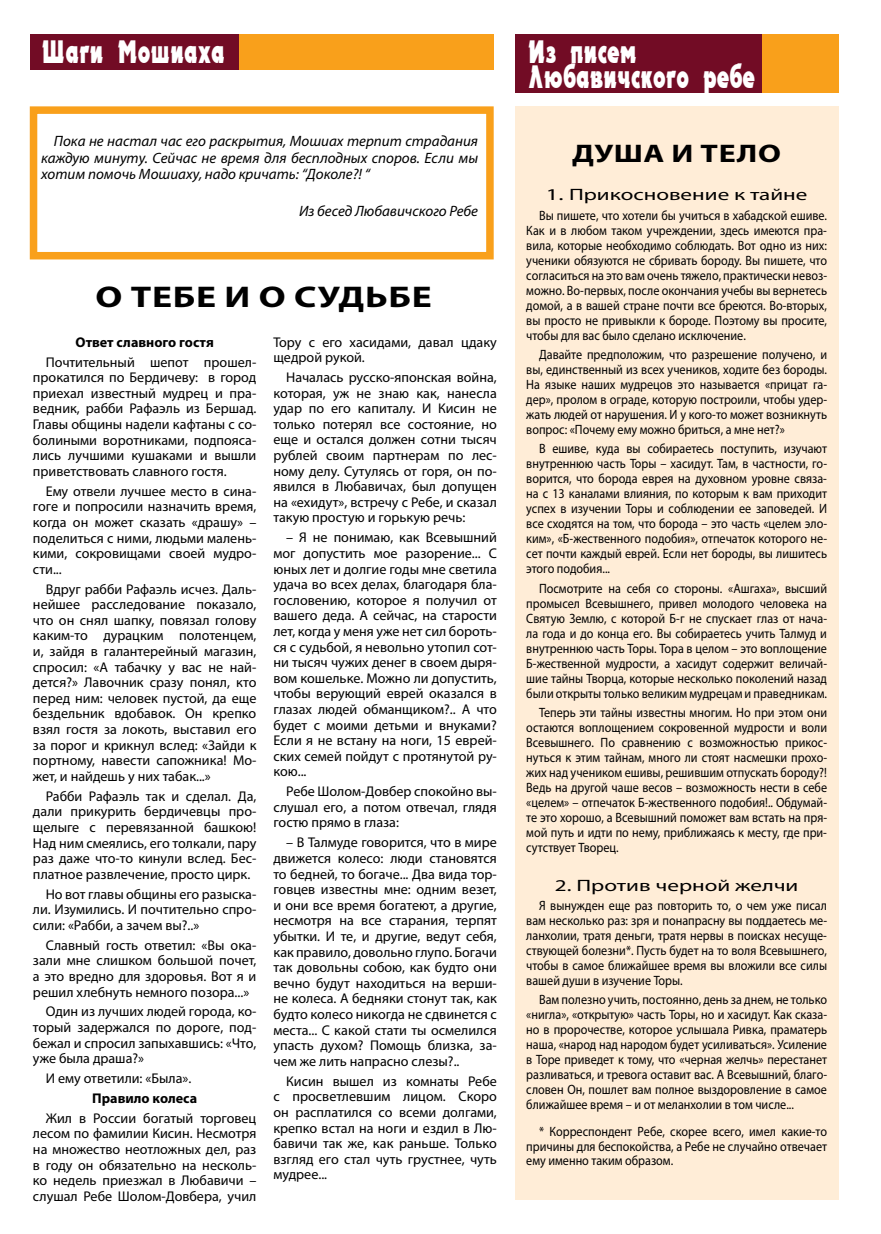
<style>
.page{position:relative;width:881px;height:1234px;background:#fff}
.page>*{position:absolute;margin:0;border:0;box-sizing:border-box;transform-origin:0 0}
.t1{font:31.5px/25.2px "Electron Plain";color:#fff;scale:.67 1}
.t2{font:700 30px "Myriad Pro";letter-spacing:.025em;color:#000;scale:1.25 1}
.t3{font:700 25.5px "Myriad Pro";letter-spacing:.025em;color:#000;scale:1.25 1}
.t4{font:16.5px "Myriad Pro";color:#000;scale:1.5 1}
.t5{font:16.5px "Myriad Pro";color:#000;scale:1.4 1}
.t6{font:italic 15px/16.5px "Myriad Pro";color:#000;text-align:justify}
.t7{font:14.1px/15.6px "Myriad Pro";color:#000;text-align:justify}
.t8{font:700 14.1px "Myriad Pro";color:#000}
.t9{font:13.5px/15px "Myriad Pro";color:#000;text-align:justify;scale:.9 1}
</style>
<div class="page">
<div style="left:514px;top:34px;width:324px;height:58px;background:#f9a01b"></div>
<div style="left:514px;top:34px;width:247px;height:58px;background:#720c25"></div>
<div style="left:30px;top:34px;width:463px;height:35px;background:#f9a01b"></div>
<div style="left:30px;top:34px;width:208px;height:35px;background:#720c25"></div>
<div style="left:30px;top:106px;width:463px;height:153px;border:8px solid #f9a01b"></div>
<div style="left:514px;top:106px;width:324px;height:1093px;background:#ffedd7"></div>
<h1 class="t1" style="left:42px;top:39px;width:275px">Шаги Мошиаха</h1>
<p class="t6" style="left:41px;top:132px;width:438px;text-indent:13px">Пока не настал час его раскрытия, Мошиах терпит страдания каждую минуту. Сейчас не время для бесплодных споров. Если мы хотим помочь Мошиаху, надо кричать: “Доколе?! “</p>
<p class="t6" style="left:299px;top:203px;width:180px">Из бесед Любавичского Ребе</p>
<h2 class="t2" style="left:95px;top:277px;width:46px">О ТЕБЕ</h2>
<h2 class="t2" style="left:224px;top:277px;width:167px">и о судьбе</h2>
<p class="t8" style="left:75px;top:333px;width:140px">Ответ славного гостя</p>
<p class="t7" style="left:33px;top:354px;width:225px;text-indent:13px">Почтительный шепот прошел&shy;прокатился по Бердичеву: в город приехал известный мудрец и пра&shy;ведник, рабби Рафаэль из Бершад.<br>Главы общины надели кафтаны с со&shy;болиными воротниками, подпояса&shy;лись лучшими кушаками и вышли приветствовать славного гостя.</p>
<p class="t7" style="left:33px;top:483px;width:225px;text-indent:13px">Ему отвели лучшее место в сина&shy;гоге и попросили назначить время, когда он может сказать «драшу» – поделиться с ними, людьми малень&shy;кими, сокровищами своей мудро&shy;сти...</p>
<p class="t7" style="left:33px;top:580px;width:225px;text-indent:13px">Вдруг рабби Рафаэль исчез. Даль&shy;нейшее расследование показало, что он снял шапку, повязал голову каким-то дурацким полотенцем, и, зайдя в галантерейный магазин, спросил: «А табачку у вас не най&shy;дется?» Лавочник сразу понял, кто перед ним: человек пустой, да еще бездельник вдобавок. Он крепко взял гостя за локоть, выставил его за порог и крикнул вслед: «Зайди к портному, навести сапожника! Мо&shy;жет, и найдешь у них табак...»</p>
<p class="t7" style="left:33px;top:787px;width:225px;text-indent:13px">Рабби Рафаэль так и сделал. Да, дали прикурить бердичевцы про&shy;щелыге с перевязанной башкою!<br>Над ним смеялись, его толкали, пару раз даже что-то кинули вслед. Бес&shy;платное развлечение, просто цирк.</p>
<p class="t7" style="left:33px;top:885px;width:225px;text-indent:13px">Но вот главы общины его разыска&shy;ли. Изумились. И почтительно спро&shy;сили: «Рабби, а зачем вы?..»</p>
<p class="t7" style="left:33px;top:936px;width:225px;text-indent:13px">Славный гость ответил: «Вы ока&shy;зали мне слишком большой почет, а это вредно для здоровья. Вот я и решил хлебнуть немного позора...»</p>
<p class="t7" style="left:33px;top:1003px;width:225px;text-indent:13px">Один из лучших людей города, ко&shy;торый задержался по дороге, под&shy;бежал и спросил запыхавшись: «Что, уже была драша?»</p>
<p class="t7" style="left:46px;top:1070px;width:147px">И ему ответили: «Была».</p>
<p class="t8" style="left:92px;top:1088px;width:106px">Правило колеса</p>
<p class="t7" style="left:33px;top:1109px;width:225px;text-indent:13px">Жил в России богатый торговец лесом по фамилии Кисин. Несмотря на множество неотложных дел, раз в году он обязательно на несколь&shy;ко недель приезжал в Любавичи – слушал Ребе Шолом-Довбера, учил</p>
<p class="t7" style="left:273px;top:334px;width:225px">Тору с его хасидами, давал цдаку щедрой рукой.</p>
<p class="t7" style="left:273px;top:369px;width:225px;text-indent:13px">Началась русско-японская война, которая, уж не знаю как, нанесла удар по его капиталу. И Кисин не только потерял все состояние, но еще и остался должен сотни тысяч рублей своим партнерам по лес&shy;ному делу. Сутулясь от горя, он по&shy;явился в Любавичах, был допущен на «ехидут», встречу с Ребе, и сказал такую простую и горькую речь:</p>
<p class="t7" style="left:273px;top:529px;width:225px;text-indent:13px">– Я не понимаю, как Всевышний мог допустить мое разорение... С юных лет и долгие годы мне светила удача во всех делах, благодаря бла&shy;гословению, которое я получил от вашего деда. А сейчас, на старости лет, когда у меня уже нет сил бороть&shy;ся с судьбой, я невольно утопил сот&shy;ни тысяч чужих денег в своем дыря&shy;вом кошельке. Можно ли допустить, чтобы верующий еврей оказался в глазах людей обманщиком?.. А что будет с моими детьми и внуками?<br>Если я не встану на ноги, 15 еврей&shy;ских семей пойдут с протянутой ру&shy;кою...</p>
<p class="t7" style="left:273px;top:783px;width:225px;text-indent:13px">Ребе Шолом-Довбер спокойно вы&shy;слушал его, а потом отвечал, глядя гостю прямо в глаза:</p>
<p class="t7" style="left:273px;top:834px;width:225px;text-indent:13px">– В Талмуде говорится, что в мире движется колесо: люди становятся то бедней, то богаче... Два вида тор&shy;говцев известны мне: одним везет, и они все время богатеют, а другие, несмотря на все старания, терпят убытки. И те, и другие, ведут себя, как правило, довольно глупо. Богачи так довольны собою, как будто они вечно будут находиться на верши&shy;не колеса. А бедняки стонут так, как будто колесо никогда не сдвинется с места... С какой стати ты осмелился упасть духом? Помощь близка, за&shy;чем же лить напрасно слезы?..</p>
<p class="t7" style="left:273px;top:1072px;width:225px;text-indent:13px">Кисин вышел из комнаты Ребе с просветлевшим лицом. Скоро он расплатился со всеми долгами, крепко встал на ноги и ездил в Лю&shy;бавичи так же, как раньше. Только взгляд его стал чуть грустнее, чуть мудрее...</p>
<h1 class="t1" style="left:528px;top:39px;width:340px">Из писем<br>Любавичского ребе</h1>
<h3 class="t3" style="left:572px;top:136px;width:168px">душа и тело</h3>
<p class="t4" style="left:545px;top:184px;width:176px">1. Прикосновение к тайне</p>
<p class="t9" style="left:526px;top:207px;width:335px;text-indent:13px">Вы пишете, что хотели бы учиться в хабадской ешиве.<br>Как и в любом таком учреждении, здесь имеются пра&shy;вила, которые необходимо соблюдать. Вот одно из них: ученики обязуются не сбривать бороду. Вы пишете, что согласиться на это вам очень тяжело, практически невоз&shy;можно. Во-первых, после окончания учебы вы вернетесь домой, а в вашей стране почти все бреются. Во-вторых, вы просто не привыкли к бороде. Поэтому вы просите, чтобы для вас было сделано исключение.</p>
<p class="t9" style="left:526px;top:346px;width:335px;text-indent:13px">Давайте предположим, что разрешение получено, и вы, единственный из всех учеников, ходите без бороды.<br>На языке наших мудрецов это называется «прицат га&shy;дер», пролом в ограде, которую построили, чтобы удер&shy;жать людей от нарушения. И у кого-то может возникнуть вопрос: «Почему ему можно бриться, а мне нет?»</p>
<p class="t9" style="left:526px;top:441px;width:335px;text-indent:13px">В ешиве, куда вы собираетесь поступить, изучают внутреннюю часть Торы – хасидут. Там, в частности, го&shy;ворится, что борода еврея на духовном уровне связа&shy;на с 13 каналами влияния, по которым к вам приходит успех в изучении Торы и соблюдении ее заповедей. И все сходятся на том, что борода – это часть «целем эло&shy;ким», «Б-жественного подобия», отпечаток которого не&shy;сет почти каждый еврей. Если нет бороды, вы лишитесь этого подобия...</p>
<p class="t9" style="left:526px;top:580px;width:335px;text-indent:13px">Посмотрите на себя со стороны. «Ашгаха», высший промысел Всевышнего, привел молодого человека на Святую Землю, с которой Б-г не спускает глаз от нача&shy;ла года и до конца его. Вы собираетесь учить Талмуд и внутреннюю часть Торы. Тора в целом – это воплощение Б-жественной мудрости, а хасидут содержит величай&shy;шие тайны Творца, которые несколько поколений назад были открыты только великим мудрецам и праведникам.</p>
<p class="t9" style="left:526px;top:704px;width:335px;text-indent:13px">Теперь эти тайны известны многим. Но при этом они остаются воплощением сокровенной мудрости и воли Всевышнего. По сравнению с возможностью прикос&shy;нуться к этим тайнам, много ли стоят насмешки прохо&shy;жих над учеником ешивы, решившим отпускать бороду?!<br>Ведь на другой чаше весов – возможность нести в себе «целем» – отпечаток Б-жественного подобия!.. Обдумай&shy;те это хорошо, а Всевышний поможет вам встать на пря&shy;мой путь и идти по нему, приближаясь к месту, где при&shy;сутствует Творец.</p>
<p class="t5" style="left:554px;top:874px;width:175px">2. Против черной желчи</p>
<p class="t9" style="left:526px;top:897px;width:335px;text-indent:13px">Я вынужден еще раз повторить то, о чем уже писал вам несколько раз: зря и понапрасну вы поддаетесь ме&shy;ланхолии, тратя деньги, тратя нервы в поисках несуще&shy;ствующей болезни*. Пусть будет на то воля Всевышнего, чтобы в самое ближайшее время вы вложили все силы вашей души в изучение Торы.</p>
<p class="t9" style="left:526px;top:991px;width:335px;text-indent:13px">Вам полезно учить, постоянно, день за днем, не только «нигла», «открытую» часть Торы, но и хасидут. Как сказа&shy;но в пророчестве, которое услышала Ривка, праматерь наша, «народ над народом будет усиливаться». Усиление в Торе приведет к тому, что «черная желчь» перестанет разливаться, и тревога оставит вас. А Всевышний, благо&shy;словен Он, пошлет вам полное выздоровление в самое ближайшее время – и от меланхолии в том числе...</p>
<p class="t9" style="left:526px;top:1124px;width:335px;line-height:14.2px;text-indent:13px">* Корреспондент Рeбe, скорее всего, имел какие-то причины для беспокойства, а Ребе не случайно отвечает ему именно таким образом.</p>
</div>
